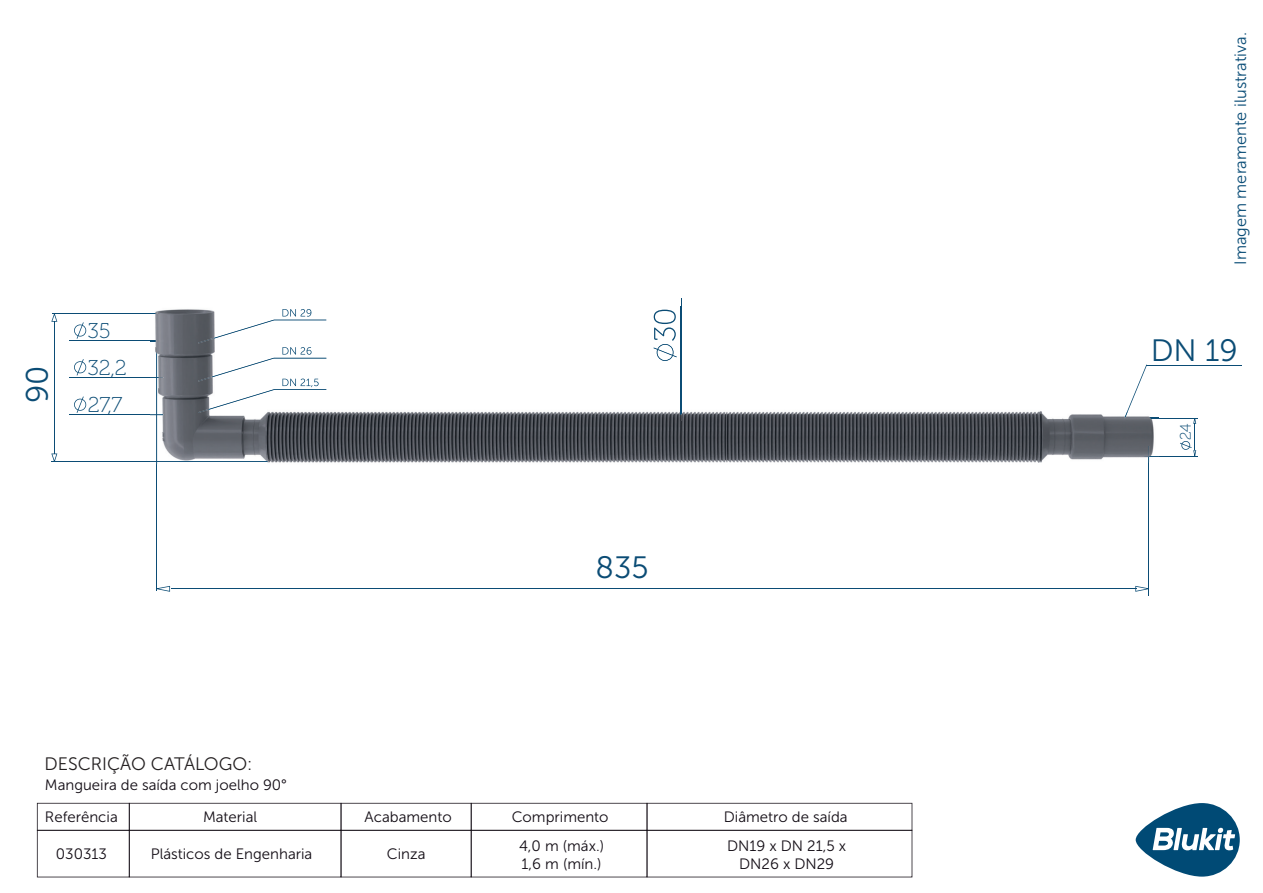
<style>
.page{position:relative;width:1263px;height:893px;background:#fff}
.page>*{position:absolute;margin:0;border:0;box-sizing:border-box;transform-origin:0 0}
.t1{font:30.9px "Museo Sans 300";color:#0b4c75}
.t2{font:21.45px "Museo 100";color:#0b4c75}
.t3{font:18px "Museo Sans 300";color:#231f20}
.t4{font:16.5px "Museo Sans 300";color:#0a4d77}
.t5{font:15.3px "Museo 100";color:#0b4c75}
.t6{font:15px/18px "Museo Sans 300";color:#120c14;text-align:center}
</style>
<div class="page">
<hr style="left:1145px;top:456px;width:53px;height:1px;background:#0b4c75">
<hr style="left:1145px;top:418px;width:53px;height:1px;background:#0b4c75">
<hr style="left:1148px;top:446px;width:1px;height:149px;background:#0b4c75">
<hr style="left:681px;top:298px;width:1px;height:123px;background:#0b4c75">
<hr style="left:1146px;top:365px;width:95px;height:1px;background:#0b4c75">
<hr style="left:52px;top:313px;width:106px;height:1px;background:#0b4c75">
<hr style="left:52px;top:461px;width:216px;height:1px;background:#0b4c75">
<hr style="left:156px;top:352px;width:1px;height:239px;background:#0b4c75">
<svg style="left:157px;top:586px;width:13px;height:6px"></svg>
<svg style="left:1135px;top:586px;width:13px;height:6px"></svg>
<hr style="left:171px;top:588px;width:965px;height:1px;background:#0b4c75">
<svg style="left:1180px;top:419px;width:16px;height:37px"></svg>
<hr style="left:70px;top:414px;width:93px;height:1px;background:#0b4c75">
<svg style="left:74px;top:396px;width:12px;height:17px"></svg>
<hr style="left:70px;top:377px;width:93px;height:1px;background:#0b4c75">
<svg style="left:74px;top:359px;width:12px;height:16px"></svg>
<hr style="left:70px;top:340px;width:93px;height:1px;background:#0b4c75">
<svg style="left:74px;top:322px;width:12px;height:17px"></svg>
<svg style="left:51px;top:314px;width:6px;height:8px"></svg>
<svg style="left:51px;top:453px;width:6px;height:9px"></svg>
<hr style="left:54px;top:322px;width:1px;height:132px;background:#0b4c75">
<img style="left:1041px;top:412px;width:113px;height:50px">
<svg style="left:1145px;top:446px;width:14px;height:16px"></svg>
<svg style="left:1124px;top:364px;width:35px;height:55px"></svg>
<img style="left:150px;top:307px;width:891px;height:157px">
<img style="left:198px;top:389px;width:76px;height:24px">
<img style="left:681px;top:307px;width:1px;height:114px">
<img style="left:274px;top:389px;width:52px;height:1px">
<img style="left:150px;top:461px;width:118px;height:1px">
<img style="left:156px;top:352px;width:1px;height:112px">
<img style="left:282px;top:378px;width:37px;height:9px">
<img style="left:198px;top:358px;width:76px;height:23px">
<img style="left:274px;top:358px;width:52px;height:1px">
<img style="left:282px;top:347px;width:30px;height:8px">
<img style="left:198px;top:320px;width:76px;height:23px">
<img style="left:274px;top:320px;width:52px;height:1px">
<img style="left:282px;top:309px;width:29px;height:8px">
<img style="left:657px;top:344px;width:17px;height:17px">
<img style="left:653px;top:347px;width:24px;height:10px">
<img style="left:654px;top:310px;width:22px;height:31px">
<svg style="left:150px;top:414px;width:13px;height:1px"></svg>
<svg style="left:150px;top:377px;width:13px;height:1px"></svg>
<svg style="left:150px;top:340px;width:13px;height:1px"></svg>
<svg style="left:37px;top:803px;width:875px;height:74px"></svg>
<svg style="left:1136px;top:803px;width:104px;height:73px"></svg>
<h1 class="t1" style="left:21px;top:403px;width:39px;rotate:-90deg">90</h1>
<h2 class="t2" style="left:88px;top:319px;width:24px">35</h2>
<h2 class="t2" style="left:88px;top:356px;width:41px">32,2</h2>
<h2 class="t2" style="left:88px;top:393px;width:36px">27,7</h2>
<p class="t3" style="left:45px;top:754px;width:209px">DESCRIÇÃO CATÁLOGO:</p>
<p class="t6" style="left:45px;top:775px;width:244px">Mangueira de saída com joelho 90°</p>
<h1 class="t1" style="left:596px;top:551px;width:55px">835</h1>
<p class="t6" style="left:512px;top:808px;width:98px">Comprimento</p>
<p class="t6" style="left:724px;top:808px;width:125px">Diâmetro de saída</p>
<p class="t6" style="left:519px;top:836px;width:87px;text-align:left">4,0 m (máx.)<br>1,6 m (mín.)</p>
<p class="t6" style="left:45px;top:808px;width:74px">Referência</p>
<p class="t6" style="left:203px;top:808px;width:56px">Material</p>
<p class="t6" style="left:365px;top:808px;width:89px">Acabamento</p>
<p class="t6" style="left:387px;top:844px;width:40px">Cinza</p>
<p class="t6" style="left:727px;top:837px;width:121px">DN19 x DN 21,5 x<br>DN26 x DN29</p>
<p class="t6" style="left:56px;top:845px;width:53px">030313</p>
<p class="t6" style="left:151px;top:844px;width:163px">Plásticos de Engenharia</p>
<p class="t4" style="left:1232px;top:265px;width:234px;rotate:-90deg">Imagem meramente ilustrativa.</p>
<h1 class="t1" style="left:1151px;top:333px;width:89px">DN 19</h1>
<p class="t5" style="left:1178px;top:440px;width:18px;rotate:-90deg">24</p>
</div>
